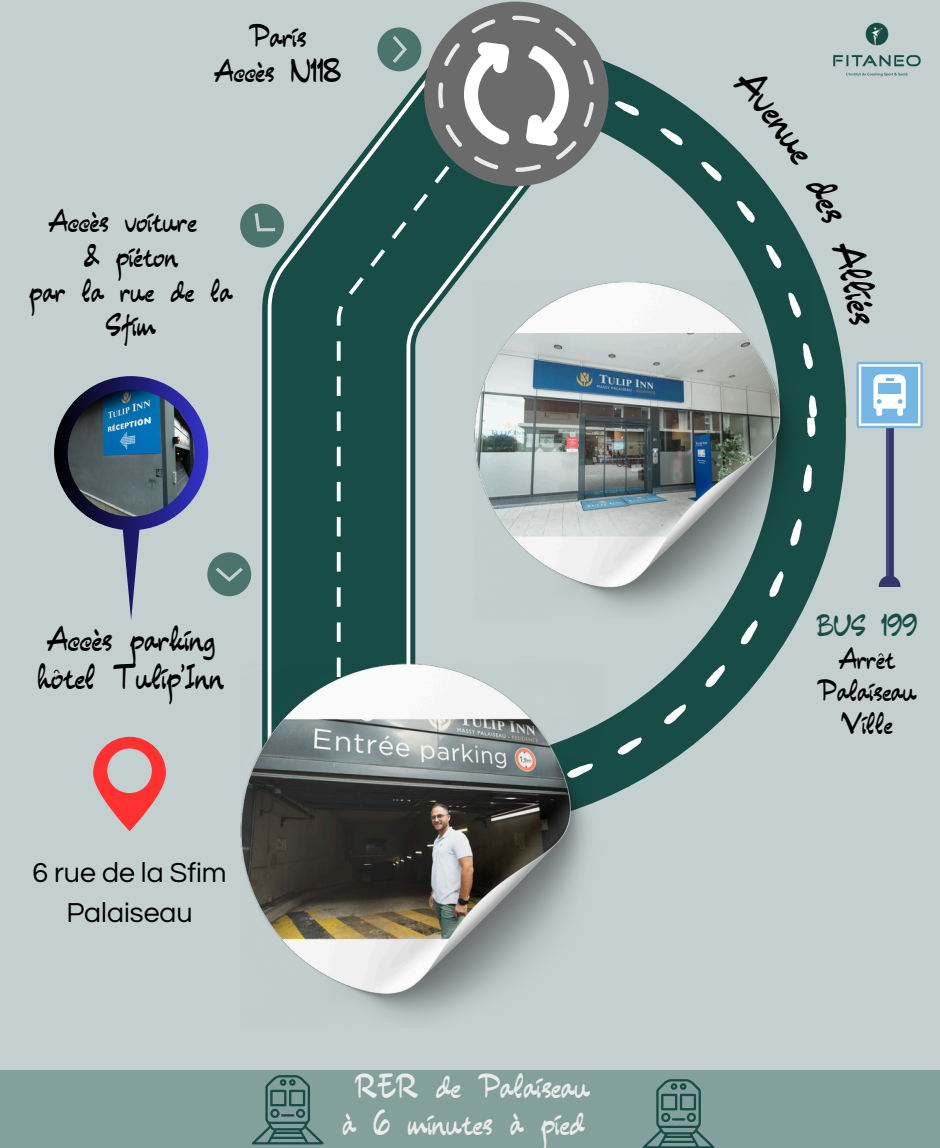
<style>
.page{position:relative;width:940px;height:1148px;background:#fff}
.page>*{position:absolute;margin:0;border:0;box-sizing:border-box;transform-origin:0 0}
.t1{font:28.5px/39.3px "Questrial";color:#000;text-align:center}
.t2{font:27.75px/38.2px "Comely";color:#000;text-align:center}
.t3{font:27px/37.2px "Comely";color:#eaeaea;text-align:center}
.t4{font:25.5px/34.8px "Comely";color:#000;text-align:center}
.t5{font:24px/32.7px "Comely";color:#000;text-align:center}
.t6{font:24px "Comely";color:#184c47}
</style>
<div class="page">
<div style="left:0;top:0;width:939px;height:1147px;background:#c3d0cf"></div>
<img style="left:846px;top:22px;width:75px;height:55px">
<svg style="left:834px;top:407px;width:33px;height:119px"></svg>
<svg style="left:603px;top:418px;width:231px;height:381px"></svg>
<svg style="left:267px;top:45px;width:195px;height:618px;fill:#184c47"></svg>
<svg style="left:377px;top:27px;width:44px;height:44px"></svg>
<svg style="left:594px;top:44px;width:252px;height:374px"></svg>
<svg style="left:462px;top:63px;width:354px;height:355px"></svg>
<img style="left:474px;top:281px;width:336px;height:338px">
<svg style="left:240px;top:195px;width:53px;height:62px"></svg>
<svg style="left:54px;top:376px;width:154px;height:154px"></svg>
<img style="left:68px;top:390px;width:126px;height:126px;border-radius:50%">
<div style="left:424px;top:2px;width:184px;height:184px;background:#6b6b6b;border-radius:50%"></div>
<svg style="left:438px;top:16px;width:156px;height:156px"></svg>
<img style="left:240px;top:663px;width:363px;height:356px">
<div style="left:885px;top:415px;width:8px;height:171px;background:#48477f"></div>
<hr style="left:889px;top:415px;width:4px;height:171px;background:#35366d">
<svg style="left:856px;top:362px;width:66px;height:66px"></svg>
<svg style="left:858px;top:364px;width:62px;height:62px"></svg>
<svg style="left:878px;top:575px;width:22px;height:12px"></svg>
<svg style="left:207px;top:552px;width:44px;height:44px"></svg>
<svg style="left:93px;top:736px;width:73px;height:95px"></svg>
<div style="left:0;top:1070px;width:939px;height:77px;background:#83a09c"></div>
<svg style="left:252px;top:1075px;width:71px;height:69px"></svg>
<svg style="left:643px;top:1079px;width:71px;height:68px"></svg>
<svg style="left:732px;top:63px;width:77px;height:104px"></svg>
<svg style="left:805px;top:173px;width:37px;height:53px"></svg>
<svg style="left:831px;top:237px;width:15px;height:89px"></svg>
<p class="t4" style="left:249px;top:21px;width:59px">Paris</p>
<p class="t4" style="left:215px;top:56px;width:128px">Accès N118</p>
<p class="t4" style="left:49px;top:205px;width:149px">Accès voiture</p>
<p class="t4" style="left:84px;top:240px;width:96px">&amp; piéton</p>
<p class="t4" style="left:30px;top:275px;width:205px">par la rue de la<br>Sfim</p>
<p class="t2" style="left:38px;top:622px;width:188px">Accès parking hôtel Tulip’Inn</p>
<h1 class="t1" style="left:32px;top:854px;width:196px">6 rue de la Sfim<br>Palaiseau</h1>
<p class="t3" style="left:343px;top:1070px;width:248px">RER de Palaiseau à 6 minutes à pied</p>
<h2 class="t6" style="left:816px;top:613px;width:102px">BUS 199</h2>
<p class="t5" style="left:817px;top:644px;width:101px">Arrêt<br>Palaiseau<br>Ville</p>
</div>
